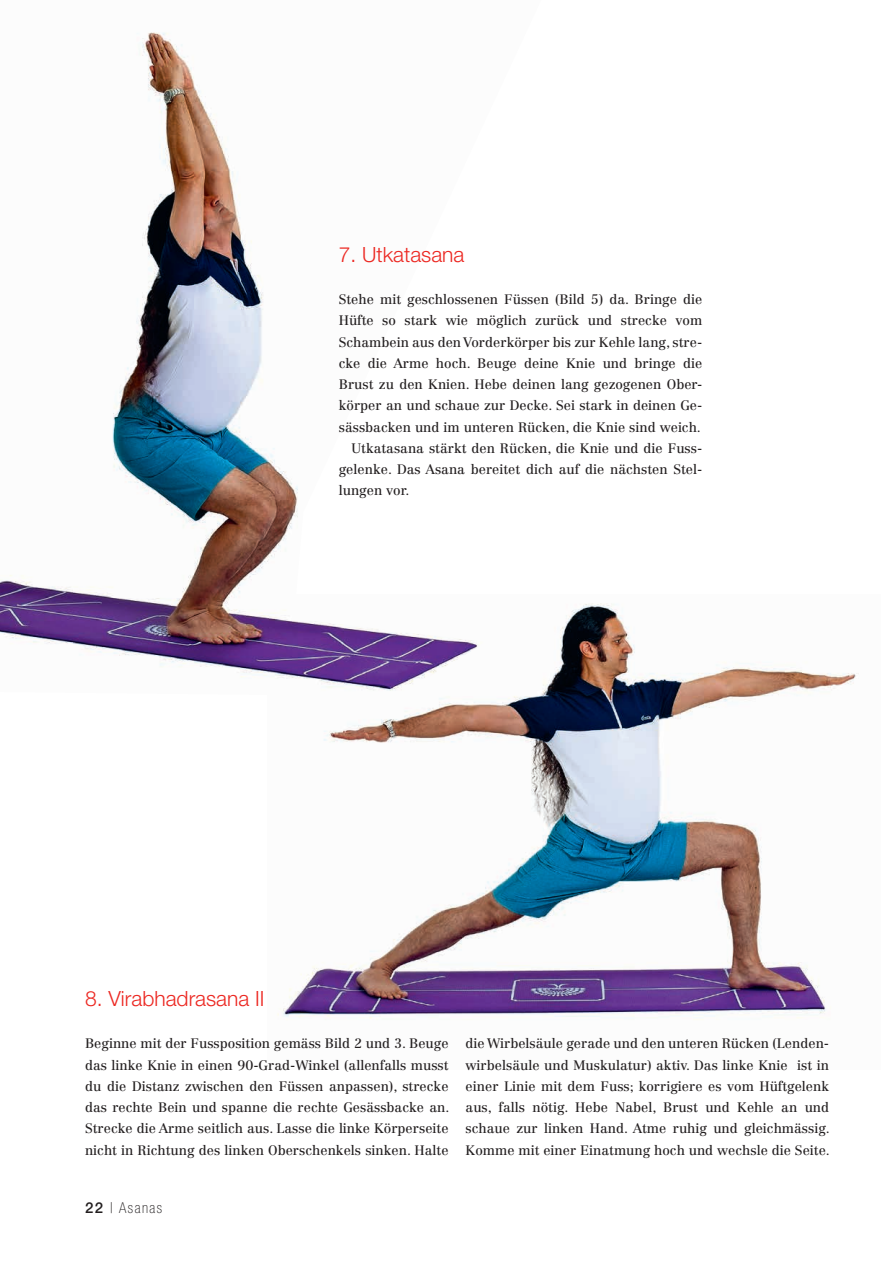
<style>
.page{position:relative;width:893px;height:1263px;background:#fff}
.page>*{position:absolute;margin:0;border:0;box-sizing:border-box;transform-origin:0 0}
.t1{font:300 21px "Helvetica Neue LT Std";color:#ec2822}
.t2{font:100 condensed 15px "Helvetica Neue LT Std";letter-spacing:.1em;color:#231f20}
.t3{font:13.5px/21.3px "Centennial LT Std";color:#231f20;text-align:justify}
.s1{font-weight:500;font-stretch:normal}
</style>
<div class="page">
<img style="left:277px;top:603px;width:582px;height:417px">
<img style="left:0;top:32px;width:541px;height:664px">
<h1 class="t1" style="left:339px;top:241px;width:127px">7. Utkatasana</h1>
<p class="t3" style="left:339px;top:289px;width:365px">Stehe mit geschlossenen Füssen (Bild 5) da. Bringe die</p>
<p class="t3" style="left:339px;top:310px;width:365px">Hüfte so stark wie möglich zurück und strecke vom</p>
<p class="t3" style="left:339px;top:331px;width:365px">Schambein aus den Vorderkörper bis zur Kehle lang, stre-</p>
<p class="t3" style="left:339px;top:352px;width:365px">cke die Arme hoch. Beuge deine Knie und bringe die</p>
<p class="t3" style="left:339px;top:374px;width:365px">Brust zu den Knien. Hebe deinen lang gezogenen Ober-</p>
<p class="t3" style="left:339px;top:395px;width:365px">körper an und schaue zur Decke. Sei stark in deinen Ge-</p>
<p class="t3" style="left:339px;top:416px;width:364px">sässbacken und im unteren Rücken, die Knie sind weich.</p>
<p class="t3" style="left:351px;top:437px;width:352px">Utkatasana stärkt den Rücken, die Knie und die Fuss-</p>
<p class="t3" style="left:339px;top:459px;width:365px">gelenke. Das Asana bereitet dich auf die nächsten Stel-</p>
<p class="t3" style="left:339px;top:480px;width:72px">lungen vor.</p>
<h1 class="t1" style="left:85px;top:985px;width:181px">8. Virabhadrasana II</h1>
<p class="t3" style="left:85px;top:1033px;width:366px">Beginne mit der Fussposition gemäss Bild 2 und 3. Beuge das linke Knie in einen 90-Grad-Winkel (allenfalls musst du die Distanz zwischen den Füssen anpassen), strecke das rechte Bein und spanne die rechte Gesässbacke an.<br>Strecke die Arme seitlich aus. Lasse die linke Körperseite nicht in Richtung des linken Oberschenkels sinken. Halte</p>
<p class="t3" style="left:466px;top:1033px;width:366px">die Wirbelsäule gerade und den unteren Rücken (Lenden&shy;wirbelsäule und Muskulatur) aktiv. Das linke Knie ist in einer Linie mit dem Fuss; korrigiere es vom Hüftgelenk aus, falls nötig. Hebe Nabel, Brust und Kehle an und schaue zur linken Hand. Atme ruhig und gleichmässig.<br>Komme mit einer Einatmung hoch und wechsle die Seite.</p>
<p class="t2" style="left:85px;top:1199px;width:79px"><span class="s1">22</span> | Asanas</p>
</div>
